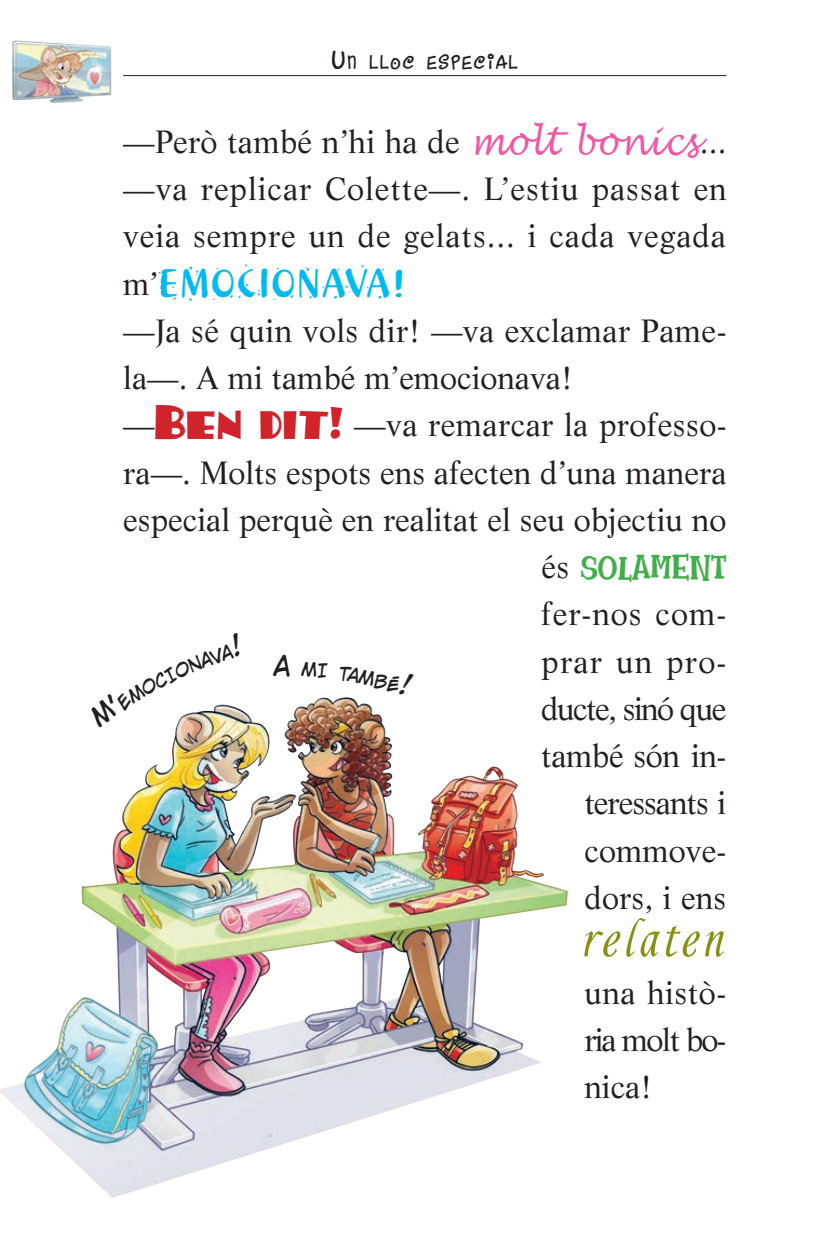
<style>
.page{position:relative;width:827px;height:1243px;background:#fff}
.page>*{position:absolute;margin:0;border:0;box-sizing:border-box;transform-origin:0 0}
.t1{font:40.5px "Khaki Std 2";letter-spacing:.04em;color:#00baf1}
.t2{font:38.25px "Homeboyz";letter-spacing:.02em;color:#40ae49}
.t3{font:31.5px/47.2px "Life";letter-spacing:.005em;color:#231f20;text-align:justify}
.t4{font:31.5px/47.2px "Life";letter-spacing:-.015em;color:#231f20;text-align:right}
.t5{font:28.35px "Dance Party";letter-spacing:.055em;color:#231f20}
.t6{font:27px "CC Wild Words";color:#231f20}
.s1{font-size:40.5px}
.s2{font-family:"Lucida Handwriting";font-style:italic;font-size:38.25px;color:#ef59a1}
.s3{font-family:"Life";font-size:31.5px;color:#231f20}
.s4{font-family:"Hot Coffee Font";font-size:49.5px;color:#d1232a}
.s5{font-family:"Hot Coffee Font";font-size:40.5px;color:#d1232a}
</style>
<div class="page">
<img style="left:0;top:701px;width:568px;height:497px">
<svg style="left:584px;top:918px;width:140px;height:39px"></svg>
<hr style="left:123px;top:75px;width:603px;height:1px;background:#231f20">
<img style="left:12px;top:40px;width:100px;height:64px">
<img style="left:86px;top:701px;width:158px;height:32px">
<svg style="left:316px;top:697px;width:40px;height:4px"></svg>
<p class="t5" style="left:332px;top:47px;width:187px"><span class="s1">U</span>n lloc especial</p>
<p class="t3" style="left:123px;top:117px;width:605px">—Però també n’hi ha de <span class="s2">molt bonics</span>... —va replicar Colette—. L’estiu passat en veia sempre un de gelats... i cada vegada</p>
<p class="t1" style="left:123px;top:259px;width:283px"><span class="s3">m’</span>EMOCIONAVA!</p>
<p class="t3" style="left:123px;top:306px;width:604px;text-align:left">—Ja sé quin vols dir! —va exclamar Pame&shy;la—. A mi també m’emocionava!<br>—<span class="s4">B</span><span class="s5">EN DIT!</span> —va remarcar la professo&shy;ra—. Molts espots ens afecten d’una manera especial perquè en realitat el seu objectiu no</p>
<p class="t2" style="left:541px;top:540px;width:186px"><span class="s3">és</span> SOLAMENT</p>
<p class="t4" style="left:541px;top:590px;width:186px">fer-nos com&shy;prar un pro&shy;ducte, sinó que també són in&shy;teressants i commove&shy;dors, i ens</p>
<p class="t6" style="left:274px;top:650px;width:17px">a</p>
<p class="t3" style="left:584px;top:968px;width:143px">una histò&shy;ria molt bo&shy;nica!</p>
</div>
